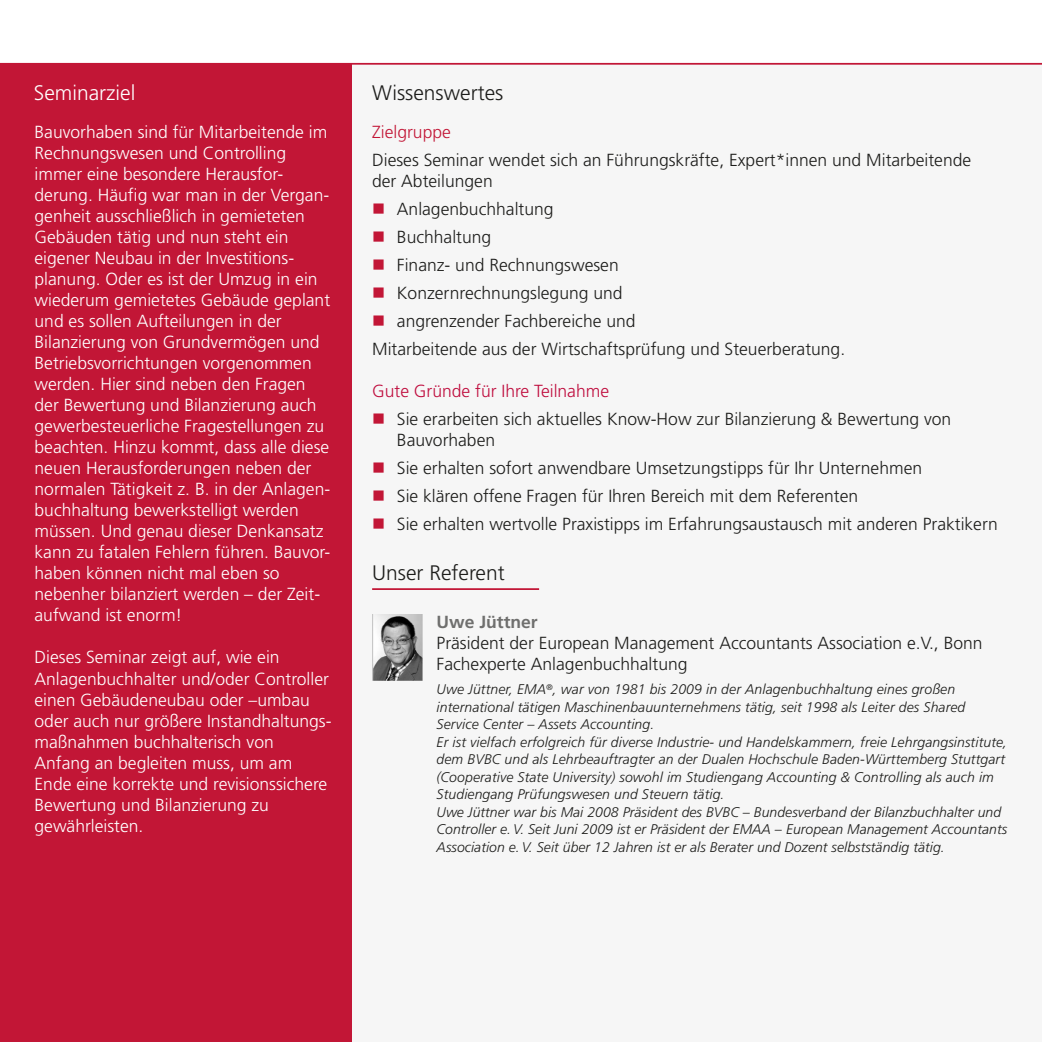
<style>
.page{position:relative;width:1042px;height:1042px;background:#fff}
.page>*{position:absolute;margin:0;border:0;box-sizing:border-box;transform-origin:0 0}
.t1{font:300 21px "Frutiger LT Pro";color:#1d1d1b}
.t2{font:300 21px "Frutiger LT Pro";color:#fff}
.t3{font:300 17.5px/21px "Frutiger LT Pro";color:#fff}
.t4{font:300 17.5px/21px "Frutiger LT Pro";color:#1d1d1b}
.t5{font:300 17.5px "Frutiger LT Pro";color:#bf0d3e}
.t6{font:300 17.5px "Frutiger LT Pro";color:#c21636}
.t7{font:700 17.5px "Frutiger LT Pro";color:#6f6f6e}
.t8{font:italic 300 14px/17.5px "Frutiger LT Pro";letter-spacing:.01em;color:#1d1d1b}
</style>
<div class="page">
<hr style="left:0;top:0;width:1px;height:65px;background:#c21636">
<div style="left:0;top:64px;width:352px;height:978px;background:#c21636"></div>
<div style="left:352px;top:65px;width:690px;height:977px;background:#f6f6f6"></div>
<hr style="left:0;top:65px;width:1px;height:977px;background:#f1f1f1">
<hr style="left:0;top:63px;width:1042px;height:2px;background:#c21636">
<hr style="left:372px;top:588px;width:167px;height:2px;background:#c21636">
<img style="left:372px;top:614px;width:50px;height:67px">
<p class="t2" style="left:34px;top:84px;width:103px">Seminarziel</p>
<p class="t1" style="left:372px;top:84px;width:133px">Wissenswertes</p>
<p class="t3" style="left:35px;top:123px;width:297px">Bauvorhaben sind für Mitarbeitende im Rechnungswesen und Controlling immer eine besondere Herausfor&shy;derung. Häufig war man in der Vergan&shy;genheit ausschließlich in gemieteten Gebäuden tätig und nun steht ein eigener Neubau in der Investitions&shy;planung. Oder es ist der Umzug in ein wiederum gemietetes Gebäude geplant und es sollen Aufteilungen in der Bilanzierung von Grundvermögen und Betriebsvorrichtungen vorgenommen werden. Hier sind neben den Fragen der Bewertung und Bilanzierung auch gewerbesteuerliche Fragestellungen zu beachten. Hinzu kommt, dass alle diese neuen Herausforderungen neben der normalen Tätigkeit z. B. in der Anlagen&shy;buchhaltung bewerkstelligt werden müssen. Und genau dieser Denkansatz kann zu fatalen Fehlern führen. Bauvor&shy;haben können nicht mal eben so nebenher bilanziert werden – der Zeit&shy;aufwand ist enorm!</p>
<p class="t3" style="left:35px;top:648px;width:298px">Dieses Seminar zeigt auf, wie ein Anlagenbuchhalter und/oder Controller einen Gebäudeneubau oder –umbau oder auch nur größere Instandhaltungs&shy;maßnahmen buchhalterisch von Anfang an begleiten muss, um am Ende eine korrekte und revisionssichere Bewertung und Bilanzierung zu gewährleisten.</p>
<p class="t6" style="left:372px;top:125px;width:80px">Zielgruppe</p>
<p class="t4" style="left:372px;top:151px;width:600px">Dieses Seminar wendet sich an Führungskräfte, Expert*innen und Mitarbeitende der Abteilungen</p>
<p class="t4" style="left:397px;top:200px;width:158px">Anlagenbuchhaltung</p>
<p class="t4" style="left:397px;top:228px;width:96px">Buchhaltung</p>
<p class="t4" style="left:397px;top:256px;width:223px">Finanz- und Rechnungswesen</p>
<p class="t4" style="left:397px;top:284px;width:227px">Konzernrechnungslegung und</p>
<p class="t4" style="left:397px;top:312px;width:240px">angrenzender Fachbereiche und</p>
<p class="t4" style="left:372px;top:340px;width:474px">Mitarbeitende aus der Wirtschaftsprüfung und Steuerberatung.</p>
<p class="t5" style="left:372px;top:384px;width:238px">Gute Gründe für Ihre Teilnahme</p>
<p class="t4" style="left:397px;top:410px;width:556px">Sie erarbeiten sich aktuelles Know-How zur Bilanzierung &amp; Bewertung von<br>Bauvorhaben</p>
<p class="t4" style="left:397px;top:456px;width:602px;line-height:28px">Sie erhalten sofort anwendbare Umsetzungstipps für Ihr Unternehmen<br>Sie klären offene Fragen für Ihren Bereich mit dem Referenten<br>Sie erhalten wertvolle Praxistipps im Erfahrungsaustausch mit anderen Praktikern</p>
<p class="t1" style="left:372px;top:565px;width:134px">Unser Referent</p>
<p class="t7" style="left:436px;top:614px;width:103px">Uwe Jüttner</p>
<p class="t4" style="left:436px;top:634px;width:547px">Präsident der European Management Accountants Association e.V., Bonn<br>Fachexperte Anlagenbuchhaltung</p>
<p class="t8" style="left:436px;top:682px;width:572px">Uwe Jüttner, EMA<sup>®</sup>, war von 1981 bis 2009 in der Anlagenbuchhaltung eines großen international tätigen Maschinenbauunternehmens tätig, seit 1998 als Leiter des Shared Service Center – Assets Accounting.<br>Er ist vielfach erfolgreich für diverse Industrie- und Handelskammern, freie Lehrgangsinstitute, dem BVBC und als Lehrbeauftragter an der Dualen Hochschule Baden-Württemberg Stuttgart (Cooperative State University) sowohl im Studiengang Accounting &amp; Controlling als auch im Studiengang Prüfungswesen und Steuern tätig.<br>Uwe Jüttner war bis Mai 2008 Präsident des BVBC – Bundesverband der Bilanzbuchhalter und Controller e. V. Seit Juni 2009 ist er Präsident der EMAA – European Management Accountants Association e. V. Seit über 12 Jahren ist er als Berater und Dozent selbstständig tätig.</p>
</div>
